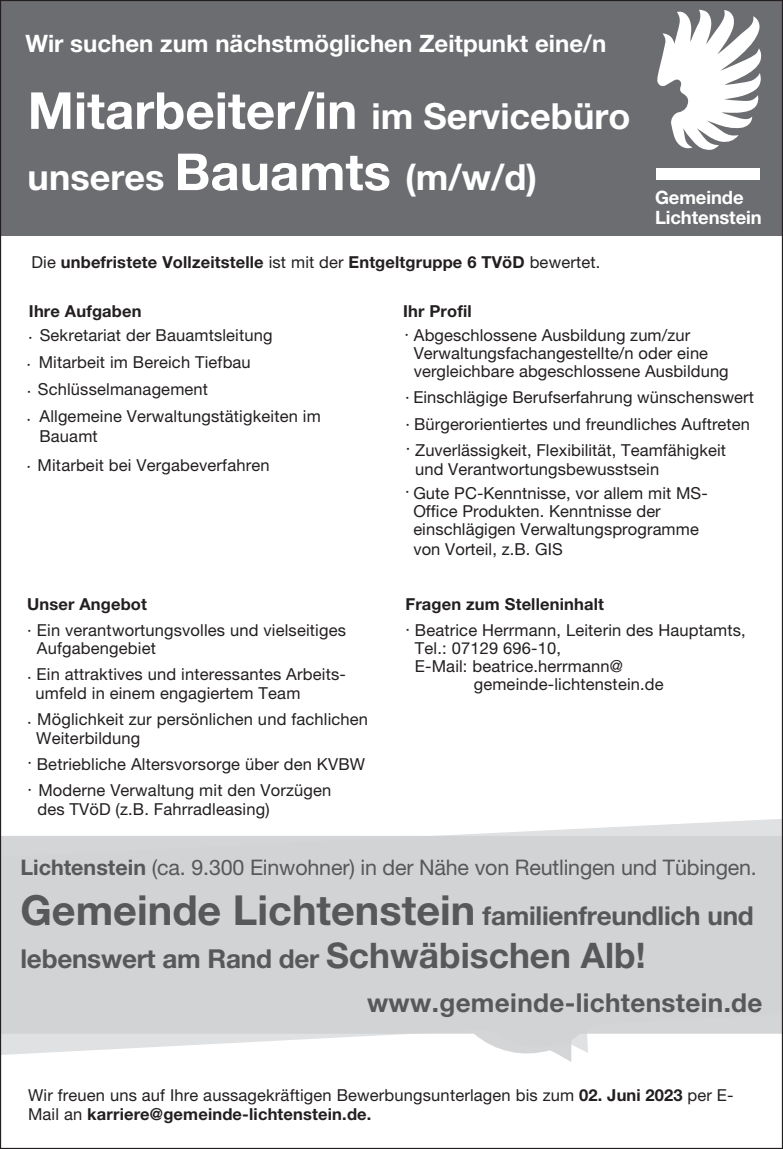
<style>
.page{position:relative;width:783px;height:1149px;background:#fff}
.page>*{position:absolute;margin:0;border:0;box-sizing:border-box;transform-origin:0 0}
.t1{font:700 51px "Helvetica Neue LT Pro";color:#fff}
.t2{font:700 36px "Helvetica Neue LT Pro";color:#fff}
.t3{font:700 26.1px "Helvetica Neue LT Pro";letter-spacing:-.01em;color:#57585a}
.t4{font:700 26.1px "Helvetica Neue LT Pro";letter-spacing:.015em;color:#57585a}
.t5{font:700 24px "Helvetica Neue LT Pro";color:#fff}
.t6{font:21.45px "Helvetica Neue LT Pro";letter-spacing:-.01em;color:#57585a}
.t7{font:700 18.45px/20.4px "Helvetica Neue LT Pro";letter-spacing:-.005em;color:#fff}
.t8{font:16.5px/18.6px "Helvetica Neue LT Pro";letter-spacing:.01em;color:#231f20}
.t9{font:700 16.5px "Helvetica Neue LT Pro";letter-spacing:.01em;color:#231f20}
.s1{font-size:36px}
.s2{font-size:51px}
.s3{font-weight:400}
.s4{font-weight:700}
.s5{font-size:41.4px}
.s6{font-size:35.25px}
</style>
<div class="page">
<svg style="left:458px;top:819px;width:322px;height:243px"></svg>
<svg style="left:2px;top:835px;width:778px;height:226px;background:#d6d7d8"></svg>
<div style="left:0;top:0;width:782px;height:236px;background:#6c6d70"></div>
<div style="left:656px;top:168px;width:104px;height:12px;background:#fff"></div>
<svg style="left:657px;top:10px;width:104px;height:140px"></svg>
<h3 class="t5" style="left:25px;top:29px;width:582px">Wir suchen zum nächstmöglichen Zeitpunkt eine/n</h3>
<h1 class="t1" style="left:28px;top:79px;width:604px">Mitarbeiter/in <span class="s1">im Servicebüro</span></h1>
<h2 class="t2" style="left:28px;top:155px;width:511px">unseres <span class="s2">Bauamts</span> (m/w/d)</h2>
<p class="t9" style="left:31px;top:252px;width:570px"><span class="s3">Die</span> unbefristete Vollzeitstelle <span class="s3">ist mit der</span> Entgeltgruppe 6 TVöD <span class="s3">bewertet.</span></p>
<p class="t9" style="left:29px;top:301px;width:114px">Ihre Aufgaben</p>
<p class="t9" style="left:403px;top:301px;width:70px">Ihr Profil</p>
<p class="t7" style="left:654px;top:186px;width:108px">Gemeinde<br>Lichtenstein</p>
<p class="t8" style="left:28px;top:325px;width:246px">· Sekretariat der Bauamtsleitung</p>
<p class="t8" style="left:27px;top:354px;width:6px">·</p>
<p class="t8" style="left:39px;top:352px;width:213px">Mitarbeit im Bereich Tiefbau</p>
<p class="t8" style="left:413px;top:325px;width:316px;text-indent:-9px">· Abgeschlossene Ausbildung zum/zur<br>Verwaltungsfachangestellte/n oder eine vergleichbare abgeschlossene Ausbildung</p>
<p class="t8" style="left:27px;top:380px;width:183px">· Schlüsselmanagement</p>
<p class="t8" style="left:405px;top:387px;width:350px">· Einschlägige Berufserfahrung wünschenswert</p>
<p class="t8" style="left:27px;top:409px;width:6px">·</p>
<p class="t8" style="left:39px;top:406px;width:283px;line-height:19.8px">Allgemeine Verwaltungstätigkeiten im<br>Bauamt</p>
<p class="t8" style="left:27px;top:455px;width:244px">· Mitarbeit bei Vergabeverfahren</p>
<p class="t9" style="left:27px;top:593px;width:121px">Unser Angebot</p>
<p class="t8" style="left:37px;top:620px;width:310px;text-indent:-10px">· Ein verantwortungsvolles und vielseitiges<br>Aufgabengebiet</p>
<p class="t8" style="left:36px;top:664px;width:312px;text-indent:-8px">· Ein attraktives und interessantes Arbeits&shy;umfeld in einem engagiertem Team</p>
<p class="t8" style="left:36px;top:709px;width:333px;text-indent:-9px">· Möglichkeit zur persönlichen und fachlichen<br>Weiterbildung</p>
<p class="t8" style="left:27px;top:750px;width:339px;line-height:26.5px">· Betriebliche Altersvorsorge über den KVBW · Moderne Verwaltung mit den Vorzügen</p>
<p class="t8" style="left:37px;top:799px;width:234px">des TVöD (z.B. Fahrradleasing)</p>
<p class="t8" style="left:405px;top:414px;width:346px">· Bürgerorientiertes und freundliches Auftreten</p>
<p class="t8" style="left:415px;top:440px;width:312px">Zuverlässigkeit, Flexibilität, Teamfähigkeit und Verantwortungsbewusstsein</p>
<p class="t8" style="left:406px;top:438px;width:6px">·</p>
<p class="t8" style="left:413px;top:483px;width:296px;line-height:18px;text-indent:-8px">· Gute PC-Kenntnisse, vor allem mit MS-<br>Office Produkten. Kenntnisse der einschlägigen Verwaltungsprogramme</p>
<p class="t8" style="left:413px;top:539px;width:151px">von Vorteil, z.B. GIS</p>
<p class="t9" style="left:405px;top:593px;width:200px">Fragen zum Stelleninhalt</p>
<p class="t8" style="left:405px;top:620px;width:342px">· Beatrice Herrmann, Leiterin des Hauptamts,</p>
<p class="t8" style="left:415px;top:638px;width:148px">Tel.: 07129 696-10,</p>
<p class="t8" style="left:415px;top:656px;width:210px">E-Mail: beatrice.herrmann@</p>
<p class="t8" style="left:473px;top:674px;width:191px">gemeinde-lichtenstein.de</p>
<h3 class="t6" style="left:20px;top:853px;width:737px"><span class="s4">Lichtenstein</span> (ca. 9.300 Einwohner) in der Nähe von Reutlingen und Tübingen.</h3>
<h3 class="t3" style="left:21px;top:899px;width:734px"><span class="s5">Gemeinde Lichtenstein</span> familienfreundlich und</h3>
<h3 class="t3" style="left:21px;top:942px;width:626px">lebenswert am Rand der <span class="s6">Schwäbischen Alb!</span></h3>
<h3 class="t4" style="left:367px;top:986px;width:397px">www.gemeinde-lichtenstein.de</h3>
<p class="t8" style="left:28px;top:1085px;width:706px">Wir freuen uns auf Ihre aussagekräftigen Bewerbungsunterlagen bis zum <span class="s4">02. Juni 2023</span> per E-<br>Mail an <span class="s4">karriere@gemeinde-lichtenstein.de.</span></p>
</div>
